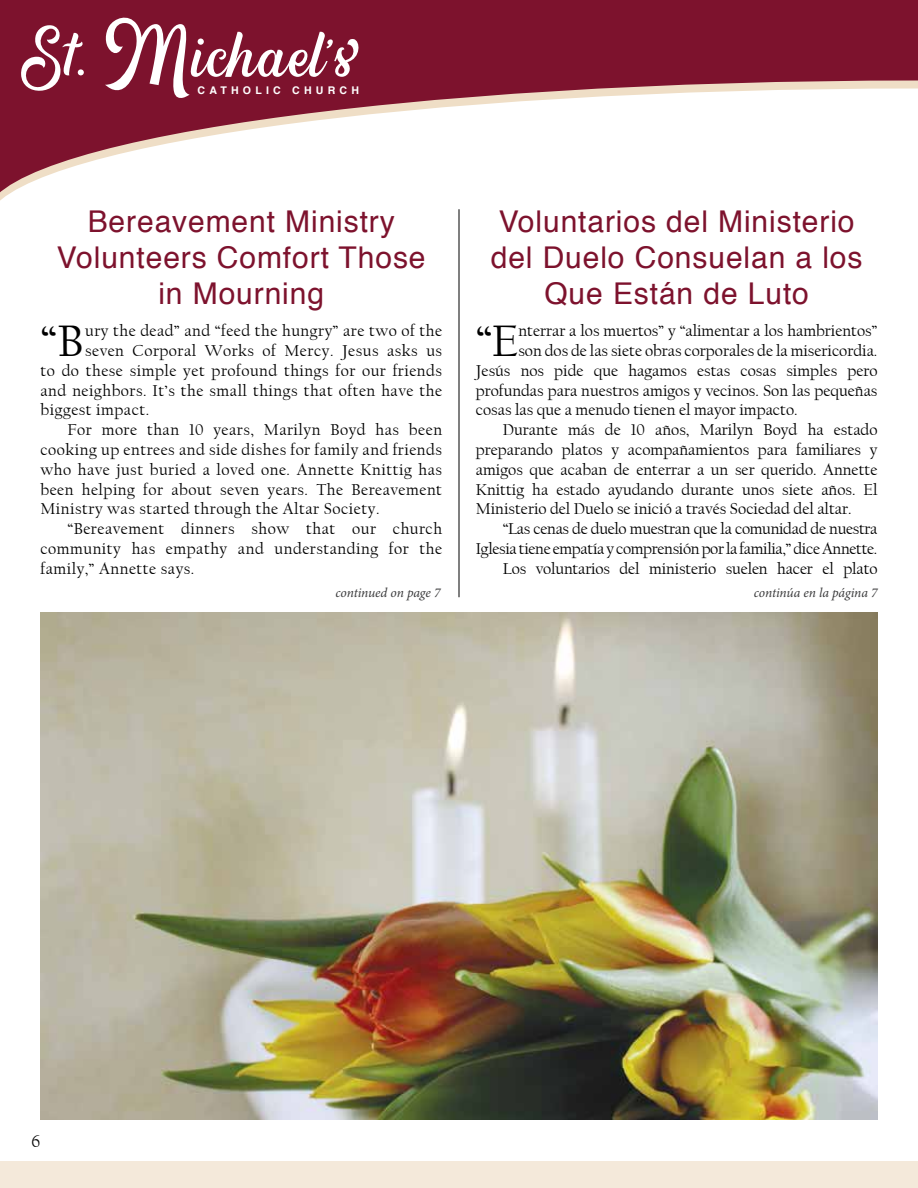
<style>
.page{position:relative;width:918px;height:1188px;background:#fff}
.page>*{position:absolute;margin:0;border:0;box-sizing:border-box;transform-origin:0 0}
.t1{font:75.75px "Hipsterious";color:#fff}
.t2{font:46.35px "Californian FB";color:#000}
.t3{font:30px/36px "Helvetica";letter-spacing:.03em;color:#7d122d;text-align:center}
.t4{font:18px "Californian FB";color:#000}
.t5{font:16.5px "Californian FB";color:#000}
.t6{font:16.5px "Californian FB";letter-spacing:.03em;color:#000}
.t7{font:16.5px "Californian FB";letter-spacing:-.02em;color:#000}
.t8{font:italic 13.5px "Minion Pro";letter-spacing:-.01em;color:#3b3b3c}
.t9{font:700 10.5px "Helvetica";letter-spacing:.4em;color:#fff}
.s1{font-size:71.55px}
.s2{font-size:91.8px}
</style>
<div class="page">
<hr style="left:459px;top:209px;width:1px;height:388px;background:#000">
<div style="left:0;top:0;width:918px;height:80px;background:#7d122d"></div>
<svg style="left:0;top:80px;width:918px;height:139px"></svg>
<div style="left:0;top:1161px;width:918px;height:27px;background:#f4e9da"></div>
<img style="left:40px;top:612px;width:837px;height:508px">
<h1 class="t1" style="left:21px;top:8px;width:339px"><span class="s1">St.</span> <span class="s2">M</span>ichael’s</h1>
<p class="t9" style="left:197px;top:82px;width:163px">CATHOLIC CHURCH</p>
<h3 class="t3" style="left:57px;top:204px;width:370px">Bereavement Ministry<br>Volunteers Comfort Those in Mourning</h3>
<h2 class="t2" style="left:40px;top:315px;width:45px">“B</h2>
<p class="t6" style="left:85px;top:322px;width:358px">ury the dead” and “feed the hungry” are two of the</p>
<p class="t6" style="left:85px;top:342px;width:358px">seven Corporal Works of Mercy. Jesus asks us</p>
<p class="t6" style="left:41px;top:361px;width:403px">to do these simple yet profound things for our friends</p>
<p class="t6" style="left:41px;top:381px;width:403px">and neighbors. It’s the small things that often have the</p>
<p class="t6" style="left:41px;top:401px;width:110px">biggest impact.</p>
<p class="t6" style="left:67px;top:421px;width:376px">For more than 10 years, Marilyn Boyd has been</p>
<p class="t6" style="left:41px;top:441px;width:403px">cooking up entrees and side dishes for family and friends</p>
<p class="t6" style="left:41px;top:460px;width:403px">who have just buried a loved one. Annette Knittig has</p>
<p class="t6" style="left:41px;top:480px;width:403px">been helping for about seven years. The Bereavement</p>
<p class="t6" style="left:41px;top:500px;width:341px">Ministry was started through the Altar Society.</p>
<p class="t6" style="left:67px;top:520px;width:376px">“Bereavement dinners show that our church</p>
<p class="t6" style="left:41px;top:540px;width:403px">community has empathy and understanding for the</p>
<p class="t6" style="left:41px;top:559px;width:155px">family,” Annette says.</p>
<h3 class="t3" style="left:491px;top:204px;width:373px">Voluntarios del Ministerio del Duelo Consuelan a los<br>Que Están de Luto</h3>
<h2 class="t2" style="left:476px;top:315px;width:44px">“E</h2>
<p class="t5" style="left:518px;top:322px;width:361px">nterrar a los muertos” y “alimentar a los hambrientos”</p>
<p class="t5" style="left:518px;top:342px;width:361px">son dos de las siete obras corporales de la misericordia.</p>
<p class="t5" style="left:476px;top:361px;width:403px">Jesús nos pide que hagamos estas cosas simples pero</p>
<p class="t5" style="left:476px;top:381px;width:403px">profundas para nuestros amigos y vecinos. Son las pequeñas</p>
<p class="t5" style="left:476px;top:401px;width:323px">cosas las que a menudo tienen el mayor impacto.</p>
<p class="t5" style="left:503px;top:421px;width:376px">Durante más de 10 años, Marilyn Boyd ha estado</p>
<p class="t5" style="left:476px;top:441px;width:403px">preparando platos y acompañamientos para familiares y</p>
<p class="t5" style="left:476px;top:460px;width:403px">amigos que acaban de enterrar a un ser querido. Annette</p>
<p class="t5" style="left:476px;top:480px;width:403px">Knittig ha estado ayudando durante unos siete años. El</p>
<p class="t5" style="left:476px;top:500px;width:377px">Ministerio del Duelo se inició a través Sociedad del altar.</p>
<p class="t7" style="left:503px;top:520px;width:376px">“Las cenas de duelo muestran que la comunidad de nuestra</p>
<p class="t7" style="left:476px;top:540px;width:403px">Iglesia tiene empatía y comprensión por la familia,” dice Annette.</p>
<p class="t5" style="left:503px;top:559px;width:376px">Los voluntarios del ministerio suelen hacer el plato</p>
<p class="t4" style="left:32px;top:1132px;width:10px">6</p>
<p class="t8" style="left:336px;top:584px;width:107px">continued on page 7</p>
<p class="t8" style="left:754px;top:584px;width:125px">continúa en la página 7</p>
</div>
